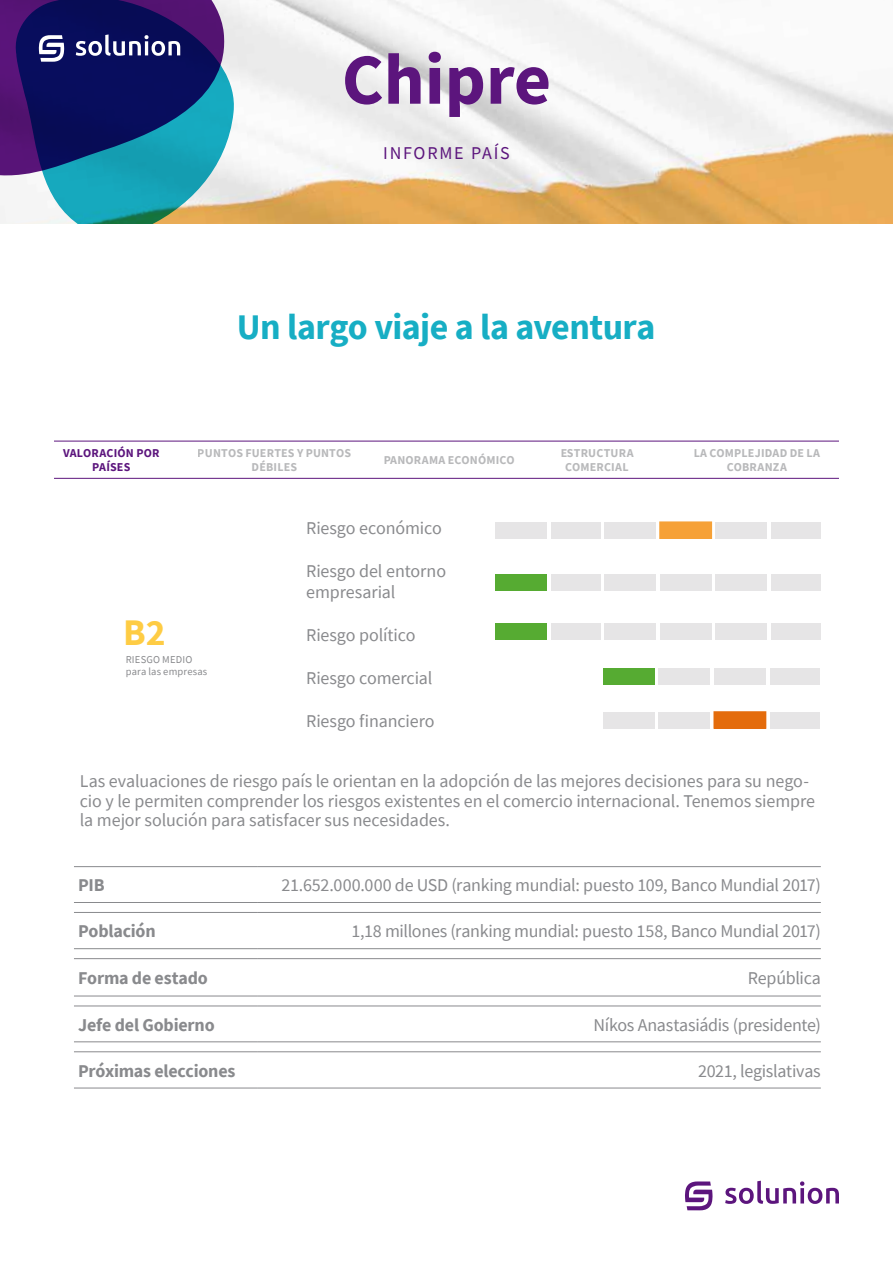
<style>
.page{position:relative;width:893px;height:1263px;background:#fff}
.page>*{position:absolute;margin:0;border:0;box-sizing:border-box;transform-origin:0 0}
.t1{font:700 72px "Source Sans Pro";color:#5c157d}
.t2{font:700 37.5px "Source Sans Pro";color:#fecc44}
.t3{font:700 36px "Source Sans Pro";letter-spacing:-.015em;color:#17aec4}
.t4{font:18px/19.8px "Source Sans Pro";letter-spacing:-.005em;color:#898a8d}
.t5{font:700 18px "Source Sans Pro";letter-spacing:-.01em;color:#898a8d}
.t6{font:18px "Source Sans Pro";letter-spacing:.1em;color:#5c157d}
.t7{font:700 12px/14.4px "Source Sans Pro";letter-spacing:.015em;color:#898a8d;text-align:center}
.t8{font:700 12px/14.4px "Source Sans Pro";letter-spacing:.015em;color:#5c157d;text-align:center}
.t9{font:10.5px/12.6px "Source Sans Pro";letter-spacing:.02em;color:#898a8d}
</style>
<div class="page">
<svg style="left:725px;top:1181px;width:114px;height:23px"></svg>
<svg style="left:685px;top:1181px;width:28px;height:29px"></svg>
<img style="left:0;top:0;width:893px;height:223px">
<div style="left:603px;top:668px;width:52px;height:16px;background:#56ab32"></div>
<div style="left:603px;top:712px;width:52px;height:16px;background:#e6e5e6"></div>
<div style="left:770px;top:668px;width:49px;height:16px;background:#e6e5e6"></div>
<div style="left:770px;top:712px;width:49px;height:16px;background:#e6e5e6"></div>
<div style="left:714px;top:668px;width:52px;height:16px;background:#e6e5e6"></div>
<div style="left:714px;top:712px;width:52px;height:16px;background:#e46c0c"></div>
<div style="left:713px;top:711px;width:53px;height:18px;border:2px solid #e46c0c"></div>
<div style="left:659px;top:668px;width:51px;height:16px;background:#e6e5e6"></div>
<div style="left:659px;top:712px;width:51px;height:16px;background:#e6e5e6"></div>
<div style="left:604px;top:522px;width:52px;height:16px;background:#e6e5e6"></div>
<div style="left:604px;top:574px;width:52px;height:16px;background:#e6e5e6"></div>
<div style="left:604px;top:623px;width:52px;height:16px;background:#e6e5e6"></div>
<div style="left:660px;top:522px;width:51px;height:16px;background:#f6a137"></div>
<div style="left:659px;top:521px;width:53px;height:18px;border:2px solid #f6a137"></div>
<div style="left:660px;top:574px;width:51px;height:16px;background:#e6e5e6"></div>
<div style="left:660px;top:623px;width:51px;height:16px;background:#e6e5e6"></div>
<div style="left:771px;top:522px;width:50px;height:16px;background:#e6e5e6"></div>
<div style="left:771px;top:574px;width:50px;height:16px;background:#e6e5e6"></div>
<div style="left:771px;top:623px;width:50px;height:16px;background:#e6e5e6"></div>
<div style="left:551px;top:522px;width:49px;height:16px;background:#e6e5e6"></div>
<div style="left:551px;top:574px;width:49px;height:16px;background:#e6e5e6"></div>
<div style="left:551px;top:623px;width:49px;height:16px;background:#e6e5e6"></div>
<div style="left:715px;top:522px;width:52px;height:16px;background:#e6e5e6"></div>
<div style="left:715px;top:574px;width:52px;height:16px;background:#e6e5e6"></div>
<div style="left:715px;top:623px;width:52px;height:16px;background:#e6e5e6"></div>
<div style="left:495px;top:522px;width:51px;height:16px;background:#e6e5e6"></div>
<div style="left:495px;top:574px;width:51px;height:16px;background:#56ab32"></div>
<div style="left:495px;top:623px;width:51px;height:16px;background:#56ab32"></div>
<hr style="left:54px;top:441px;width:785px;height:1px;background:#5c157d">
<hr style="left:54px;top:478px;width:785px;height:1px;background:#5c157d">
<hr style="left:74px;top:866px;width:183px;height:1px;background:#898a8d">
<hr style="left:257px;top:866px;width:564px;height:1px;background:#898a8d">
<hr style="left:74px;top:902px;width:183px;height:1px;background:#898a8d">
<hr style="left:74px;top:912px;width:183px;height:1px;background:#898a8d">
<hr style="left:74px;top:948px;width:183px;height:1px;background:#898a8d">
<hr style="left:74px;top:958px;width:183px;height:1px;background:#898a8d">
<hr style="left:74px;top:996px;width:183px;height:1px;background:#898a8d">
<hr style="left:74px;top:1005px;width:183px;height:1px;background:#898a8d">
<hr style="left:74px;top:1041px;width:183px;height:1px;background:#898a8d">
<hr style="left:74px;top:1051px;width:183px;height:1px;background:#898a8d">
<hr style="left:74px;top:1088px;width:183px;height:1px;background:#898a8d">
<hr style="left:257px;top:902px;width:564px;height:1px;background:#898a8d">
<hr style="left:257px;top:912px;width:564px;height:1px;background:#898a8d">
<hr style="left:257px;top:948px;width:564px;height:1px;background:#898a8d">
<hr style="left:257px;top:958px;width:564px;height:1px;background:#898a8d">
<hr style="left:257px;top:996px;width:564px;height:1px;background:#898a8d">
<hr style="left:257px;top:1005px;width:564px;height:1px;background:#898a8d">
<hr style="left:257px;top:1041px;width:564px;height:1px;background:#898a8d">
<hr style="left:257px;top:1051px;width:564px;height:1px;background:#898a8d">
<hr style="left:257px;top:1088px;width:564px;height:1px;background:#898a8d">
<svg style="left:13px;top:0;width:223px;height:223px"></svg>
<svg style="left:0;top:0;width:230px;height:179px;background:#25377a"></svg>
<h1 class="t1" style="left:342px;top:39px;width:211px">Chipre</h1>
<p class="t6" style="left:383px;top:144px;width:128px">INFORME PAÍS</p>
<h3 class="t3" style="left:237px;top:306px;width:420px">Un largo viaje a la aventura</h3>
<p class="t8" style="left:63px;top:445px;width:98px">VALORACIÓN POR<br>PAÍSES</p>
<p class="t7" style="left:383px;top:453px;width:133px">PANORAMA ECONÓMICO</p>
<p class="t7" style="left:198px;top:445px;width:155px">PUNTOS FUERTES Y PUNTOS<br>DÉBILES</p>
<p class="t7" style="left:560px;top:445px;width:75px">ESTRUCTURA<br>COMERCIAL</p>
<p class="t7" style="left:693px;top:445px;width:128px">LA COMPLEJIDAD DE LA<br>COBRANZA</p>
<h2 class="t2" style="left:123px;top:611px;width:44px">B2</h2>
<p class="t9" style="left:126px;top:653px;width:83px">RIESGO MEDIO para las empresas</p>
<p class="t4" style="left:306px;top:518px;width:137px">Riesgo económico</p>
<p class="t4" style="left:306px;top:560px;width:141px;line-height:21.5px">Riesgo del entorno empresarial</p>
<p class="t4" style="left:306px;top:626px;width:111px">Riesgo político</p>
<p class="t4" style="left:306px;top:668px;width:128px">Riesgo comercial</p>
<p class="t4" style="left:306px;top:711px;width:130px">Riesgo financiero</p>
<p class="t4" style="left:80px;top:771px;width:737px">Las evaluaciones de riesgo país le orientan en la adopción de las mejores decisiones para su nego&shy;cio y le permiten comprender los riesgos existentes en el comercio internacional. Tenemos siempre la mejor solución para satisfacer sus necesidades.</p>
<p class="t5" style="left:78px;top:875px;width:28px">PIB</p>
<p class="t4" style="left:282px;top:876px;width:541px">21.652.000.000 de USD (ranking mundial: puesto 109, Banco Mundial 2017)</p>
<p class="t5" style="left:78px;top:921px;width:79px">Población</p>
<p class="t4" style="left:351px;top:922px;width:471px">1,18 millones (ranking mundial: puesto 158, Banco Mundial 2017)</p>
<p class="t5" style="left:78px;top:968px;width:131px">Forma de estado</p>
<p class="t4" style="left:748px;top:968px;width:74px">República</p>
<p class="t5" style="left:78px;top:1014px;width:138px">Jefe del Gobierno</p>
<p class="t4" style="left:593px;top:1015px;width:229px">Níkos Anastasiádis (presidente)</p>
<p class="t5" style="left:78px;top:1060px;width:159px">Próximas elecciones</p>
<p class="t4" style="left:698px;top:1061px;width:124px">2021, legislativas</p>
</div>
